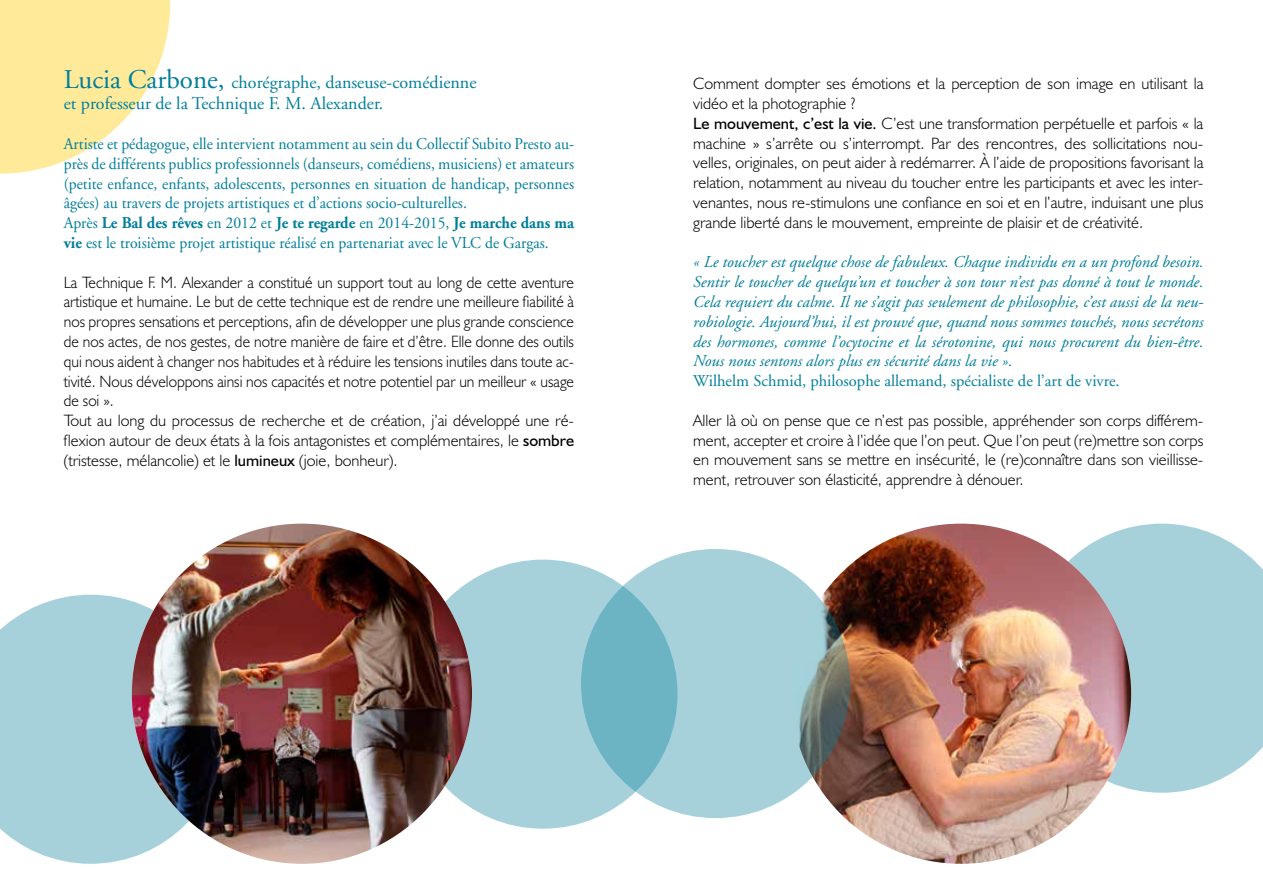
<style>
.page{position:relative;width:1263px;height:893px;background:#fff}
.page>*{position:absolute;margin:0;border:0;box-sizing:border-box;transform-origin:0 0}
.t1{font:18px/21.6px "Adobe Garamond";color:#007e9a}
.t2{font:300 16.5px/19.8px "Humanist 521 BT";color:#000}
.t3{font:300 16.5px/19.8px "Humanist 521 BT";color:#000;scale:.95 1}
.t4{font:16.5px/19.8px "Adobe Garamond";color:#007e9a;scale:.95 1}
.t5{font:italic 16.5px/19.8px "Adobe Garamond";color:#007e9a;text-align:justify}
.t6{font:16.5px "Adobe Garamond";color:#007e9a}
.s1{font-size:27px}
.s2{font-weight:700}
.s3{font-weight:400}
</style>
<div class="page">
<div style="left:408px;top:560px;width:269px;height:269px;background:#a6d1db;border-radius:50%"></div>
<svg style="left:0;top:595px;width:225px;height:269px;background:#afd5de"></svg>
<svg style="left:1027px;top:524px;width:236px;height:269px;background:#b0d6df"></svg>
<svg style="left:0;top:0;width:170px;height:174px"></svg>
<img style="left:132px;top:524px;width:340px;height:340px;border-radius:170px">
<img style="left:791px;top:524px;width:340px;height:340px;border-radius:170px">
<svg style="left:581px;top:549px;width:269px;height:269px;background:#92c1cc"></svg>
<p class="t1" style="left:64px;top:72px;width:414px"><span class="s1">Lucia Carbone,</span> chorégraphe, danseuse-comédienne et professeur de la Technique F. M. Alexander.</p>
<p class="t4" style="left:64px;top:134px;width:539px">Artiste et pédagogue, elle intervient notamment au sein du Collectif Subito Presto au&shy;près de différents publics professionnels (danseurs, comédiens, musiciens) et amateurs (petite enfance, enfants, adolescents, personnes en situation de handicap, personnes âgées) au travers de projets artistiques et d’actions socio-culturelles.<br>Après <span class="s2">Le Bal des rêves</span> en 2012 et <span class="s2">Je te regarde</span> en 2014-2015, <span class="s2">Je marche dans ma vie</span> est le troisième projet artistique réalisé en partenariat avec le VLC de Gargas.</p>
<p class="t3" style="left:64px;top:272px;width:539px">La Technique F. M. Alexander a constitué un support tout au long de cette aventure artistique et humaine. Le but de cette technique est de rendre une meilleure fiabilité à nos propres sensations et perceptions, afin de développer une plus grande conscience de nos actes, de nos gestes, de notre manière de faire et d’être. Elle donne des outils qui nous aident à changer nos habitudes et à réduire les tensions inutiles dans toute ac&shy;tivité. Nous développons ainsi nos capacités et notre potentiel par un meilleur « usage de soi ».<br>Tout au long du processus de recherche et de création, j’ai développé une ré&shy;flexion autour de deux états à la fois antagonistes et complémentaires, le <span class="s3">sombre </span>(tristesse, mélancolie) et le <span class="s3">lumineux</span> (joie, bonheur).</p>
<p class="t2" style="left:693px;top:73px;width:512px">Comment dompter ses émotions et la perception de son image en utilisant la vidéo et la photographie ?<br><span class="s3">Le mouvement, c’est la vie.</span> C’est une transformation perpétuelle et parfois « la machine » s’arrête ou s’interrompt. Par des rencontres, des sollicitations nou&shy;velles, originales, on peut aider à redémarrer. À l’aide de propositions favorisant la relation, notamment au niveau du toucher entre les participants et avec les inter&shy;venantes, nous re-stimulons une confiance en soi et en l’autre, induisant une plus grande liberté dans le mouvement, empreinte de plaisir et de créativité.</p>
<p class="t5" style="left:693px;top:253px;width:512px">« Le toucher est quelque chose de fabuleux. Chaque individu en a un profond besoin.<br>Sentir le toucher de quelqu’un et toucher à son tour n’est pas donné à tout le monde.<br>Cela requiert du calme. Il ne s’agit pas seulement de philosophie, c’est aussi de la neu&shy;robiologie. Aujourd’hui, il est prouvé que, quand nous sommes touchés, nous secrétons des hormones, comme l’ocytocine et la sérotonine, qui nous procurent du bien-être.<br>Nous nous sentons alors plus en sécurité dans la vie ».</p>
<p class="t6" style="left:693px;top:372px;width:428px">Wilhelm Schmid, philosophe allemand, spécialiste de l’art de vivre.</p>
<p class="t2" style="left:693px;top:410px;width:512px;text-align:justify">Aller là où on pense que ce n’est pas possible, appréhender son corps différem&shy;ment, accepter et croire à l’idée que l’on peut. Que l’on peut (re)mettre son corps en mouvement sans se mettre en insécurité, le (re)connaître dans son vieillisse&shy;ment, retrouver son élasticité, apprendre à dénouer.</p>
</div>
